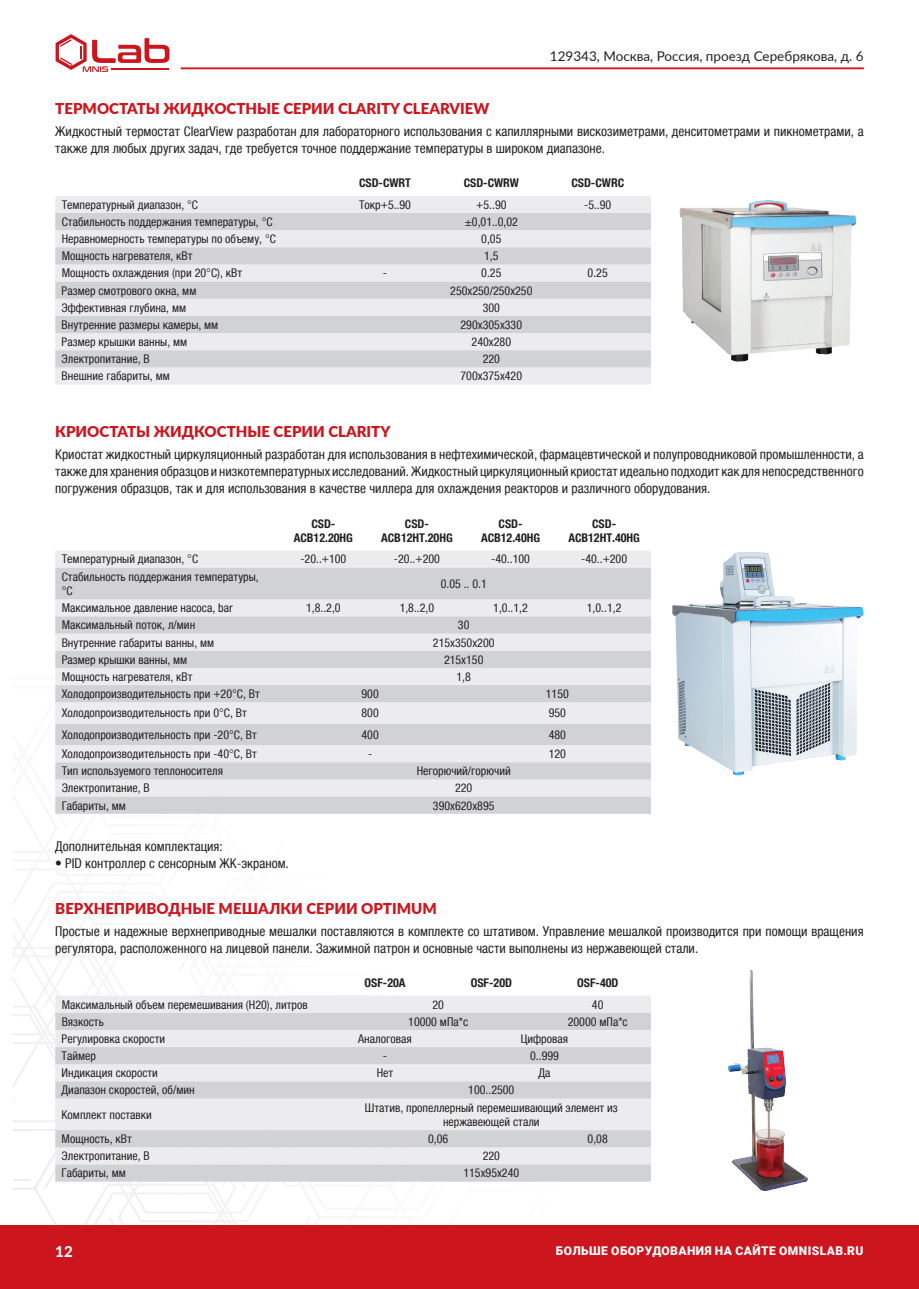
<style>
.page{position:relative;width:919px;height:1289px;background:#fff}
.page>*{position:absolute;margin:0;border:0;box-sizing:border-box;transform-origin:0 0}
.t1{font:900 15px "Lato";color:#cd151d}
.t2{font:800 15px "Lato";color:#fff}
.t3{font:condensed 13.5px/17px "Helvetica Neue LTCYR";color:#231f20}
.t4{font:13.5px "Lato";color:#231f20}
.t5{font:condensed 12px/14.4px "Helvetica Neue LTCYR";color:#231f20;text-align:center}
.t6{font:700 condensed 12px/14.4px "Helvetica Neue LTCYR";color:#231f20;text-align:center}
.t7{font:900 12px "Roboto";letter-spacing:.035em;color:#fff}
</style>
<div class="page">
<svg style="left:13px;top:642px;width:768px;height:583px"></svg>
<div style="left:0;top:1225px;width:918px;height:63px;background:#cd151d"></div>
<svg style="left:56px;top:34px;width:113px;height:38px"></svg>
<hr style="left:181px;top:68px;width:682px;height:1px;background:#cd151d">
<div style="left:55px;top:196px;width:596px;height:188px;background:#ececee"></div>
<svg style="left:55px;top:213px;width:596px;height:154px;background:#dddddf"></svg>
<div style="left:55px;top:995px;width:596px;height:17px;background:#ececee"></div>
<svg style="left:55px;top:1012px;width:596px;height:169px;background:#dedfe1"></svg>
<div style="left:55px;top:551px;width:596px;height:16px;background:#ececee"></div>
<svg style="left:55px;top:567px;width:596px;height:246px;background:#dddddf"></svg>
<img style="left:679px;top:200px;width:177px;height:162px">
<img style="left:672px;top:552px;width:70px;height:74px">
<img style="left:728px;top:969px;width:79px;height:222px">
<p class="t4" style="left:550px;top:47px;width:315px">129343, Москва, Россия, проезд Серебрякова, д. 6</p>
<p class="t1" style="left:55px;top:97px;width:435px">ТЕРМОСТАТЫ ЖИДКОСТНЫЕ СЕРИИ CLARITY CLEARVIEW</p>
<p class="t3" style="left:55px;top:123px;width:809px">Жидкостный термостат ClearView разработан для лабораторного использования с капиллярными вискозиметрами, денситометрами и пикнометрами, а также для любых других задач, где требуется точное поддержание температуры в широком диапазоне.</p>
<p class="t6" style="left:359px;top:176px;width:53px">CSD-CWRT</p>
<p class="t6" style="left:463px;top:176px;width:57px">CSD-CWRW</p>
<p class="t6" style="left:571px;top:176px;width:54px">CSD-CWRC</p>
<p class="t5" style="left:62px;top:197px;width:138px">Температурный диапазон, °C</p>
<p class="t5" style="left:359px;top:197px;width:54px">Токр+5..90</p>
<p class="t5" style="left:476px;top:197px;width:32px">+5..90</p>
<p class="t5" style="left:584px;top:197px;width:29px">-5..90</p>
<p class="t5" style="left:62px;top:215px;width:212px">Стабильность поддержания температуры, °С</p>
<p class="t5" style="left:464px;top:215px;width:55px">±0,01..0,02</p>
<p class="t5" style="left:62px;top:232px;width:216px">Неравномерность температуры по объему, °С</p>
<p class="t5" style="left:481px;top:232px;width:22px">0,05</p>
<p class="t5" style="left:62px;top:249px;width:132px">Мощность нагревателя, кВт</p>
<p class="t5" style="left:484px;top:249px;width:16px">1,5</p>
<p class="t5" style="left:62px;top:266px;width:182px">Мощность охлаждения (при 20°С), кВт</p>
<p class="t5" style="left:383px;top:266px;width:6px">-</p>
<p class="t5" style="left:481px;top:266px;width:22px">0.25</p>
<p class="t5" style="left:587px;top:266px;width:22px">0.25</p>
<p class="t5" style="left:62px;top:283px;width:136px">Размер смотрового окна, мм</p>
<p class="t5" style="left:450px;top:283px;width:84px">250х250/250х250</p>
<p class="t5" style="left:62px;top:300px;width:126px">Эффективная глубина, мм</p>
<p class="t5" style="left:482px;top:300px;width:19px">300</p>
<p class="t5" style="left:62px;top:317px;width:158px">Внутренние размеры камеры, мм</p>
<p class="t5" style="left:460px;top:317px;width:63px">290х305х330</p>
<p class="t5" style="left:62px;top:335px;width:127px">Размер крышки ванны, мм</p>
<p class="t5" style="left:471px;top:335px;width:41px">240х280</p>
<p class="t5" style="left:62px;top:352px;width:90px">Электропитание, В</p>
<p class="t5" style="left:482px;top:352px;width:19px">220</p>
<p class="t5" style="left:62px;top:369px;width:110px">Внешние габариты, мм</p>
<p class="t5" style="left:460px;top:369px;width:63px">700х375х420</p>
<p class="t1" style="left:55px;top:421px;width:337px">КРИОСТАТЫ ЖИДКОСТНЫЕ СЕРИИ CLARITY</p>
<p class="t3" style="left:55px;top:446px;width:809px;text-align:justify">Криостат жидкостный циркуляционный разработан для использования в нефтехимической, фармацевтической и полупроводниковой промышленности, а также для хранения образцов и низкотемпературных исследований. Жидкостный циркуляционный криостат идеально подходит как для непосредственного погружения образцов, так и для использования в качестве чиллера для охлаждения реакторов и различного оборудования.</p>
<p class="t6" style="left:294px;top:516px;width:61px">CSD-<br>ACB12.20HG</p>
<p class="t6" style="left:381px;top:516px;width:73px">CSD-<br>ACB12HT.20HG</p>
<p class="t6" style="left:481px;top:516px;width:61px">CSD-<br>ACB12.40HG</p>
<p class="t6" style="left:568px;top:516px;width:73px">CSD-<br>ACB12HT.40HG</p>
<p class="t5" style="left:62px;top:552px;width:138px">Температурный диапазон, °C</p>
<p class="t5" style="left:300px;top:552px;width:47px">-20..+100</p>
<p class="t5" style="left:394px;top:552px;width:47px">-20..+200</p>
<p class="t5" style="left:491px;top:552px;width:40px">-40..100</p>
<p class="t5" style="left:581px;top:552px;width:47px">-40..+200</p>
<p class="t5" style="left:62px;top:569px;width:199px;text-align:left">Стабильность поддержания температуры, °С</p>
<p class="t5" style="left:440px;top:576px;width:48px">0.05 .. 0.1</p>
<p class="t5" style="left:62px;top:601px;width:172px">Максимальное давление насоса, bar</p>
<p class="t5" style="left:306px;top:601px;width:36px">1,8..2,0</p>
<p class="t5" style="left:399px;top:601px;width:36px">1,8..2,0</p>
<p class="t5" style="left:493px;top:601px;width:36px">1,0..1,2</p>
<p class="t5" style="left:587px;top:601px;width:36px">1,0..1,2</p>
<p class="t5" style="left:62px;top:618px;width:135px">Максимальный поток, л/мин</p>
<p class="t5" style="left:458px;top:618px;width:13px">30</p>
<p class="t5" style="left:62px;top:635px;width:154px">Внутренние габариты ванны, мм</p>
<p class="t5" style="left:433px;top:635px;width:63px">215х350х200</p>
<p class="t5" style="left:62px;top:652px;width:127px">Размер крышки ванны, мм</p>
<p class="t5" style="left:444px;top:652px;width:41px">215х150</p>
<p class="t5" style="left:62px;top:669px;width:132px">Мощность нагревателя, кВт</p>
<p class="t5" style="left:456px;top:669px;width:16px">1,8</p>
<p class="t5" style="left:62px;top:686px;width:200px">Холодопроизводительность при +20°С, Вт</p>
<p class="t5" style="left:361px;top:686px;width:19px">900</p>
<p class="t5" style="left:545px;top:686px;width:25px">1150</p>
<p class="t5" style="left:62px;top:706px;width:187px">Холодопроизводительность при 0°С, Вт</p>
<p class="t5" style="left:361px;top:706px;width:19px">800</p>
<p class="t5" style="left:548px;top:706px;width:19px">950</p>
<p class="t5" style="left:62px;top:727px;width:197px">Холодопроизводительность при -20°С, Вт</p>
<p class="t5" style="left:361px;top:727px;width:19px">400</p>
<p class="t5" style="left:548px;top:727px;width:19px">480</p>
<p class="t5" style="left:62px;top:746px;width:197px">Холодопроизводительность при -40°С, Вт</p>
<p class="t5" style="left:368px;top:746px;width:6px">-</p>
<p class="t5" style="left:548px;top:746px;width:19px">120</p>
<p class="t5" style="left:62px;top:764px;width:163px">Тип используемого теплоносителя</p>
<p class="t5" style="left:416px;top:764px;width:95px">Негорючий/горючий</p>
<p class="t5" style="left:62px;top:781px;width:90px">Электропитание, В</p>
<p class="t5" style="left:455px;top:781px;width:19px">220</p>
<p class="t5" style="left:62px;top:798px;width:66px">Габариты, мм</p>
<p class="t5" style="left:433px;top:798px;width:63px">390х620х895</p>
<p class="t3" style="left:55px;top:837px;width:169px">Дополнительная комплектация:</p>
<p class="t3" style="left:55px;top:854px;width:235px">• PID контроллер с сенсорным ЖК-экраном.</p>
<p class="t1" style="left:55px;top:897px;width:383px">ВЕРХНЕПРИВОДНЫЕ МЕШАЛКИ СЕРИИ OPTIMUM</p>
<p class="t3" style="left:55px;top:922px;width:809px">Простые и надежные верхнеприводные мешалки поставляются в комплекте со штативом. Управление мешалкой производится при помощи вращения регулятора, расположенного на лицевой панели. Зажимной патрон и основные части выполнены из нержавеющей стали.</p>
<p class="t6" style="left:364px;top:975px;width:43px">OSF-20A</p>
<p class="t6" style="left:470px;top:975px;width:43px">OSF-20D</p>
<p class="t6" style="left:577px;top:975px;width:43px">OSF-40D</p>
<p class="t5" style="left:62px;top:997px;width:247px">Максимальный объем перемешивания (H20), литров</p>
<p class="t5" style="left:432px;top:997px;width:13px">20</p>
<p class="t5" style="left:592px;top:997px;width:13px">40</p>
<p class="t5" style="left:62px;top:1014px;width:44px">Вязкость</p>
<p class="t5" style="left:408px;top:1014px;width:61px">10000 мПа*с</p>
<p class="t5" style="left:567px;top:1014px;width:61px">20000 мПа*с</p>
<p class="t5" style="left:62px;top:1031px;width:105px">Регулировка скорости</p>
<p class="t5" style="left:358px;top:1031px;width:55px">Аналоговая</p>
<p class="t5" style="left:521px;top:1031px;width:49px">Цифровая</p>
<p class="t5" style="left:62px;top:1048px;width:36px">Таймер</p>
<p class="t5" style="left:383px;top:1048px;width:6px">-</p>
<p class="t5" style="left:530px;top:1048px;width:30px">0..999</p>
<p class="t5" style="left:62px;top:1065px;width:98px">Индикация скорости</p>
<p class="t5" style="left:376px;top:1065px;width:18px">Нет</p>
<p class="t5" style="left:538px;top:1065px;width:13px">Да</p>
<p class="t5" style="left:62px;top:1083px;width:134px">Диапазон скоростей, об/мин</p>
<p class="t5" style="left:468px;top:1083px;width:48px">100..2500</p>
<p class="t5" style="left:62px;top:1107px;width:92px">Комплект поставки</p>
<p class="t5" style="left:365px;top:1100px;width:254px">Штатив, пропеллерный перемешивающий элемент из нержавеющей стали</p>
<p class="t5" style="left:62px;top:1131px;width:72px">Мощность, кВт</p>
<p class="t5" style="left:428px;top:1131px;width:22px">0,06</p>
<p class="t5" style="left:587px;top:1131px;width:22px">0,08</p>
<p class="t5" style="left:62px;top:1148px;width:90px">Электропитание, В</p>
<p class="t5" style="left:482px;top:1148px;width:19px">220</p>
<p class="t5" style="left:62px;top:1166px;width:66px">Габариты, мм</p>
<p class="t5" style="left:463px;top:1166px;width:57px">115х95х240</p>
<p class="t2" style="left:55px;top:1240px;width:19px">12</p>
<p class="t7" style="left:643px;top:1242px;width:221px">БОЛЬШЕ ОБОРУДОВАНИЯ НА САЙТЕ</p>
<p class="t7" style="left:556px;top:1242px;width:309px">БОЛЬШЕ ОБОРУДОВАНИЯ НА САЙТЕ OMNISLAB.RU</p>
</div>
